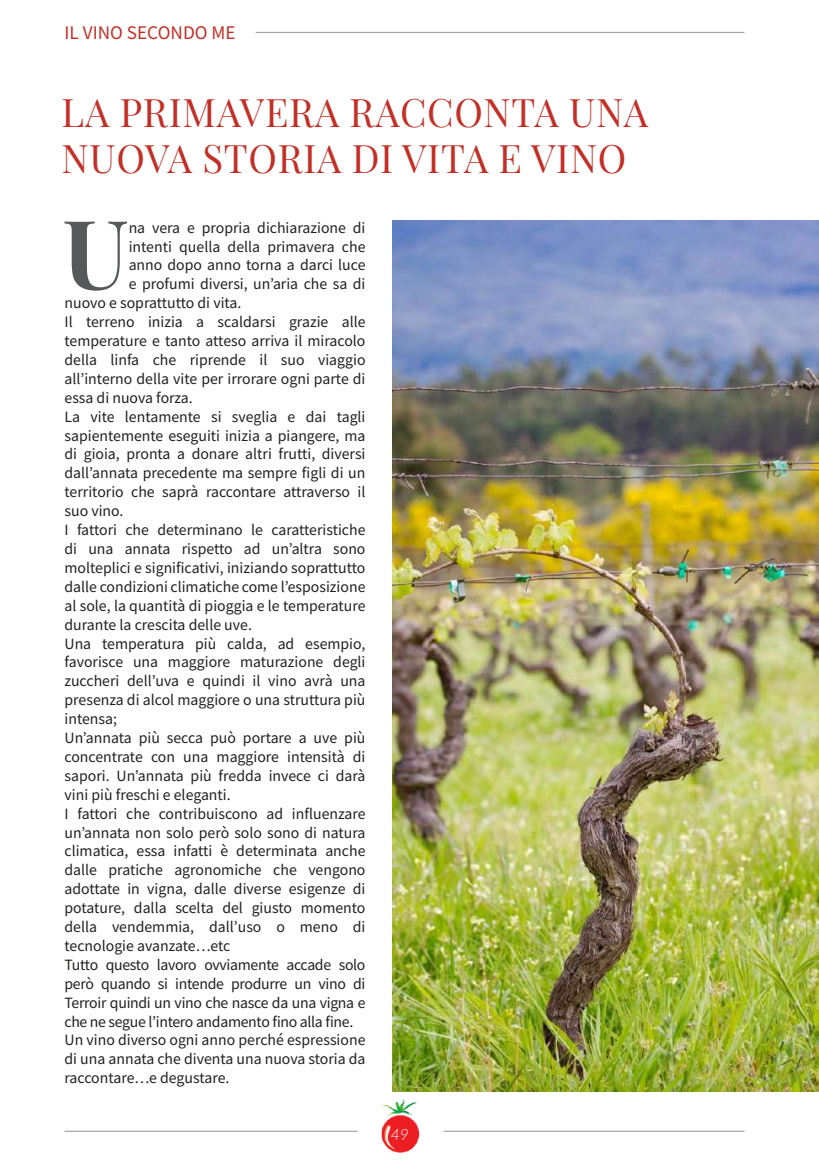
<style>
.page{position:relative;width:819px;height:1166px;background:#fff}
.page>*{position:absolute;margin:0;border:0;box-sizing:border-box;transform-origin:0 0}
.t1{font:700 95.73px "Playfair Display";color:#57585a}
.t2{font:38.5px/46.2px "Playfair Display";letter-spacing:.02em;color:#c22f26}
.t3{font:19.25px "Source Sans Pro";color:#c22f26}
.t4{font:15.75px "Source Sans Pro";color:#231f20}
.t5{font:15.75px "Source Sans Pro";letter-spacing:-.02em;color:#231f20}
.t6{font:italic 300 15.75px "Lato";color:#fff}
</style>
<div class="page">
<img style="left:381px;top:1099px;width:39px;height:54px">
<hr style="left:64px;top:1131px;width:293px;height:1px;background:#939598">
<hr style="left:443px;top:1131px;width:301px;height:1px;background:#939598">
<hr style="left:255px;top:32px;width:489px;height:1px;background:#939598">
<img style="left:392px;top:221px;width:427px;height:870px">
<p class="t3" style="left:64px;top:20px;width:173px">IL VINO SECONDO ME</p>
<h2 class="t2" style="left:62px;top:87px;width:588px">LA PRIMAVERA RACCONTA UNA<br>NUOVA STORIA DI VITA E VINO</h2>
<h1 class="t1" style="left:63px;top:178px;width:67px">U</h1>
<p class="t4" style="left:129px;top:217px;width:238px">na vera e propria dichiarazione di</p>
<p class="t4" style="left:129px;top:236px;width:238px">intenti quella della primavera che</p>
<p class="t4" style="left:129px;top:255px;width:238px">anno dopo anno torna a darci luce</p>
<p class="t4" style="left:129px;top:274px;width:238px">e profumi diversi, un’aria che sa di</p>
<p class="t4" style="left:64px;top:293px;width:178px">nuovo e soprattutto di vita.</p>
<p class="t4" style="left:64px;top:312px;width:302px">Il terreno inizia a scaldarsi grazie alle</p>
<p class="t4" style="left:64px;top:331px;width:302px">temperature e tanto atteso arriva il miracolo</p>
<p class="t4" style="left:64px;top:350px;width:302px">della linfa che riprende il suo viaggio</p>
<p class="t4" style="left:64px;top:369px;width:302px">all’interno della vite per irrorare ogni parte di</p>
<p class="t4" style="left:64px;top:387px;width:130px">essa di nuova forza.</p>
<p class="t4" style="left:64px;top:406px;width:302px">La vite lentamente si sveglia e dai tagli</p>
<p class="t4" style="left:64px;top:425px;width:302px">sapientemente eseguiti inizia a piangere, ma</p>
<p class="t4" style="left:64px;top:444px;width:302px">di gioia, pronta a donare altri frutti, diversi</p>
<p class="t4" style="left:64px;top:463px;width:302px">dall’annata precedente ma sempre figli di un</p>
<p class="t4" style="left:64px;top:482px;width:302px">territorio che saprà raccontare attraverso il</p>
<p class="t4" style="left:64px;top:501px;width:60px">suo vino.</p>
<p class="t4" style="left:64px;top:520px;width:302px">I fattori che determinano le caratteristiche</p>
<p class="t4" style="left:64px;top:539px;width:302px">di una annata rispetto ad un’altra sono</p>
<p class="t4" style="left:64px;top:558px;width:302px">molteplici e significativi, iniziando soprattutto</p>
<p class="t4" style="left:64px;top:576px;width:302px">dalle condizioni climatiche come l’esposizione</p>
<p class="t4" style="left:64px;top:595px;width:302px">al sole, la quantità di pioggia e le temperature</p>
<p class="t4" style="left:64px;top:614px;width:189px">durante la crescita delle uve.</p>
<p class="t4" style="left:64px;top:633px;width:302px">Una temperatura più calda, ad esempio,</p>
<p class="t4" style="left:64px;top:652px;width:302px">favorisce una maggiore maturazione degli</p>
<p class="t4" style="left:64px;top:671px;width:302px">zuccheri dell’uva e quindi il vino avrà una</p>
<p class="t4" style="left:64px;top:690px;width:302px">presenza di alcol maggiore o una struttura più</p>
<p class="t4" style="left:64px;top:709px;width:54px">intensa;</p>
<p class="t4" style="left:64px;top:728px;width:302px">Un’annata più secca può portare a uve più</p>
<p class="t4" style="left:64px;top:747px;width:302px">concentrate con una maggiore intensità di</p>
<p class="t4" style="left:64px;top:765px;width:302px">sapori. Un’annata più fredda invece ci darà</p>
<p class="t4" style="left:64px;top:784px;width:168px">vini più freschi e eleganti.</p>
<p class="t4" style="left:64px;top:803px;width:302px">I fattori che contribuiscono ad influenzare</p>
<p class="t4" style="left:64px;top:822px;width:302px">un’annata non solo però solo sono di natura</p>
<p class="t4" style="left:64px;top:841px;width:302px">climatica, essa infatti è determinata anche</p>
<p class="t4" style="left:64px;top:860px;width:302px">dalle pratiche agronomiche che vengono</p>
<p class="t4" style="left:64px;top:879px;width:302px">adottate in vigna, dalle diverse esigenze di</p>
<p class="t4" style="left:64px;top:898px;width:302px">potature, dalla scelta del giusto momento</p>
<p class="t4" style="left:64px;top:917px;width:302px">della vendemmia, dall’uso o meno di</p>
<p class="t4" style="left:64px;top:936px;width:167px">tecnologie avanzate…etc</p>
<p class="t5" style="left:64px;top:954px;width:302px">Tutto questo lavoro ovviamente accade solo</p>
<p class="t5" style="left:64px;top:973px;width:302px">però quando si intende produrre un vino di</p>
<p class="t5" style="left:64px;top:992px;width:302px">Terroir quindi un vino che nasce da una vigna e</p>
<p class="t5" style="left:64px;top:1011px;width:290px">che ne segue l’intero andamento fino alla fine.</p>
<p class="t4" style="left:64px;top:1030px;width:302px">Un vino diverso ogni anno perché espressione</p>
<p class="t4" style="left:64px;top:1049px;width:302px">di una annata che diventa una nuova storia da</p>
<p class="t4" style="left:64px;top:1068px;width:166px">raccontare…e degustare.</p>
<p class="t6" style="left:391px;top:1123px;width:20px">49</p>
</div>
